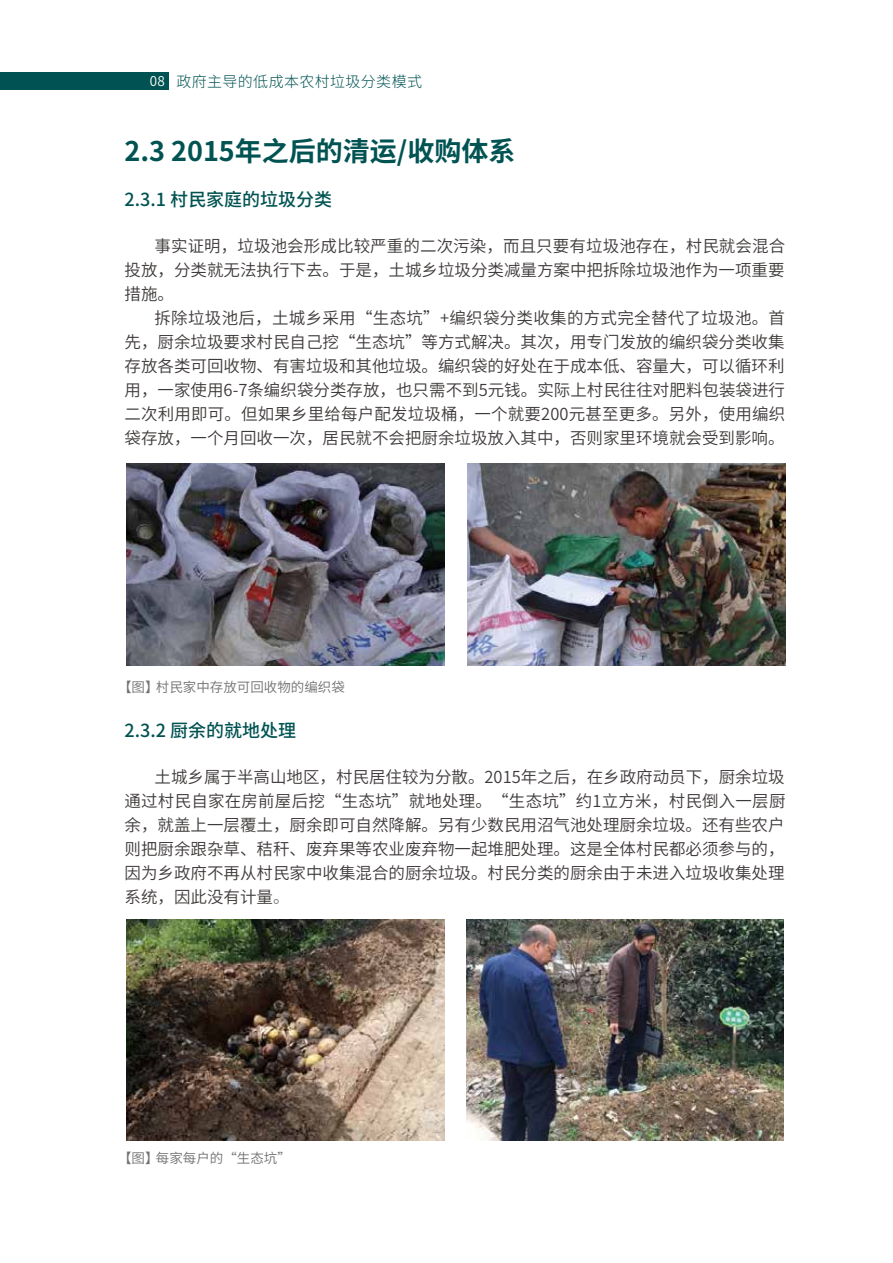
<style>
.page{position:relative;width:893px;height:1263px;background:#fff}
.page>*{position:absolute;margin:0;border:0;box-sizing:border-box;transform-origin:0 0}
.t1{font:700 27px "Source Han Sans CN";color:#005352}
.t2{font:500 18px "Source Han Sans CN";color:#005352}
.t3{font:16.5px/24px "Source Han Sans CN";color:#3e3a39;text-align:justify}
.t4{font:300 15px "Source Han Sans CN";letter-spacing:.025em;color:#005352}
.t5{font:13.5px "Source Han Sans CN";color:#727171}
.s1{font-weight:400;font-size:13.5px;color:#fff}
.s2{color:#727171}
</style>
<div class="page">
<img style="left:127px;top:463px;width:318px;height:203px">
<img style="left:467px;top:463px;width:318px;height:203px">
<div style="left:0;top:72px;width:169px;height:17px;background:#005352"></div>
<img style="left:127px;top:919px;width:317px;height:221px">
<img style="left:467px;top:919px;width:317px;height:221px">
<p class="t4" style="left:150px;top:73px;width:274px"><span class="s1">08</span> 政府主导的低成本农村垃圾分类模式</p>
<h1 class="t1" style="left:125px;top:135px;width:392px">2.3 2015年之后的清运/收购体系</h1>
<p class="t2" style="left:125px;top:189px;width:209px">2.3.1 村民家庭的垃圾分类</p>
<p class="t3" style="left:125px;top:234px;width:662px;text-indent:30px">事实证明，垃圾池会形成比较严重的二次污染，而且只要有垃圾池存在，村民就会混合投放，分类就无法执行下去。于是，土城乡垃圾分类减量方案中把拆除垃圾池作为一项重要措施。</p>
<p class="t3" style="left:125px;top:306px;width:662px;text-indent:30px">拆除垃圾池后，土城乡采用“生态坑”+编织袋分类收集的方式完全替代了垃圾池。首先，厨余垃圾要求村民自己挖“生态坑”等方式解决。其次，用专门发放的编织袋分类收集存放各类可回收物、有害垃圾和其他垃圾。编织袋的好处在于成本低、容量大，可以循环利用，一家使用6-7条编织袋分类存放，也只需不到5元钱。实际上村民往往对肥料包装袋进行二次利用即可。但如果乡里给每户配发垃圾桶，一个就要200元甚至更多。另外，使用编织袋存放，一个月回收一次，居民就不会把厨余垃圾放入其中，否则家里环境就会受到影响。</p>
<p class="t5" style="left:118px;top:679px;width:228px">【图】村民家中存放可回收物的编织袋</p>
<p class="t2" style="left:125px;top:720px;width:173px">2.3.2 厨余的就地处理</p>
<p class="t3" style="left:125px;top:765px;width:662px;text-indent:30px">土城乡属于半高山地区，村民居住较为分散。2015年之后，在乡政府动员下，厨余垃圾通过村民自家在房前屋后挖“生态坑”就地处理。“生态坑”约1立方米，村民倒入一层厨余，就盖上一层覆土，厨余即可自然降解。另有少数民用沼气池处理厨余垃圾。还有些农户则把厨余跟杂草、秸秆、废弃果等农业废弃物一起堆肥处理。这是全体村民都必须参与的，因为乡政府不再从村民家中收集混合的厨余垃圾。村民分类的厨余由于未进入垃圾收集处理系统，因此没有计量<span class="s2">。</span></p>
<p class="t5" style="left:118px;top:1150px;width:174px">【图】每家每户的“生态坑”</p>
</div>
